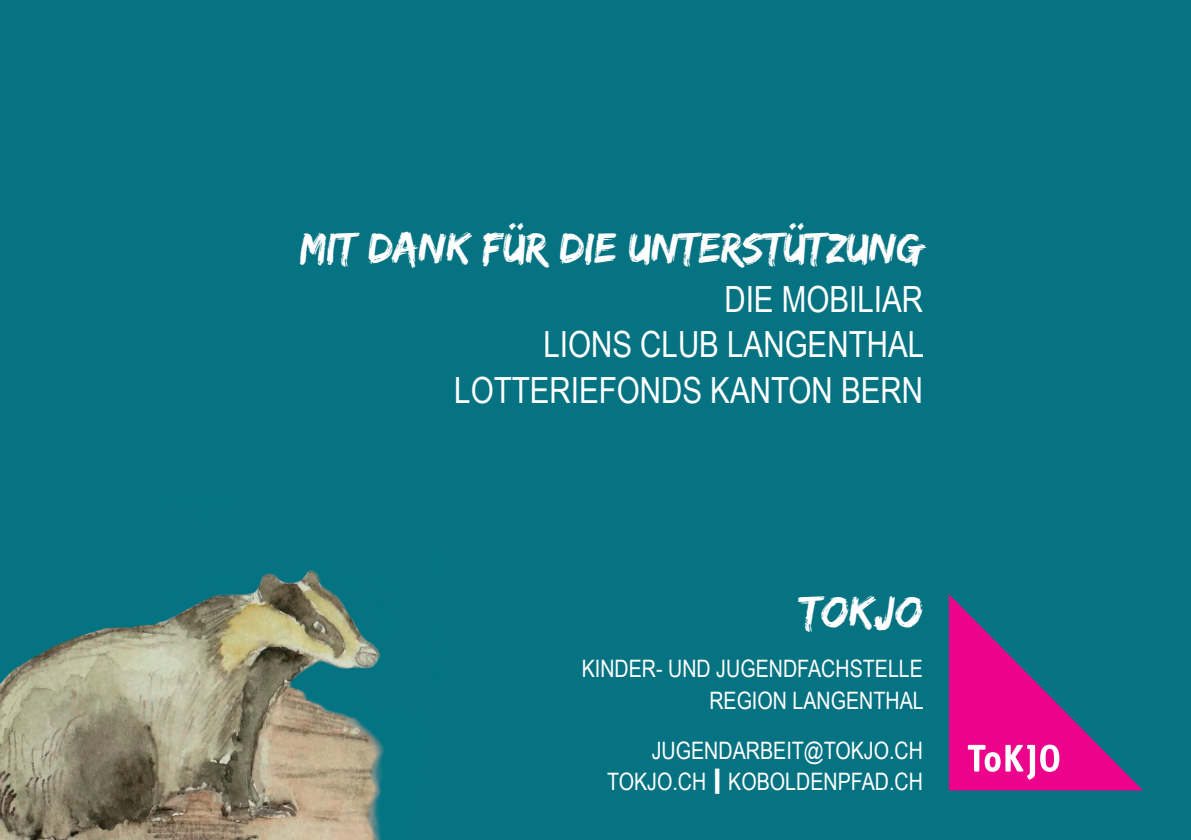
<style>
.page{position:relative;width:1191px;height:840px;background:#fff}
.page>*{position:absolute;margin:0;border:0;box-sizing:border-box;transform-origin:0 0}
.t1{font:46px "Edo SZ";color:#fff}
.t2{font:44px "Edo SZ";color:#fff}
.t3{font:36px/45.4px "Arial Narrow";color:#fff;text-align:right}
.t4{font:24px/32px "Arial Narrow";color:#fff;text-align:right}
.s1{font-weight:700;font-size:26.4px}
</style>
<div class="page">
<div style="left:0;top:0;width:1191px;height:839px;background:#057382"></div>
<svg style="left:949px;top:594px;width:194px;height:196px"></svg>
<img style="left:0;top:570px;width:441px;height:269px">
<h2 class="t2" style="left:300px;top:222px;width:624px">MIT DANK FÜR DIE UNTERSTÜTZUNG</h2>
<h3 class="t3" style="left:454px;top:275px;width:471px">DIE MOBILIAR<br>LIONS CLUB LANGENTHAL<br>LOTTERIEFONDS KANTON BERN</h3>
<h1 class="t1" style="left:800px;top:584px;width:124px">TOKJO</h1>
<p class="t4" style="left:582px;top:651px;width:343px">KINDER- UND JUGENDFACHSTELLE<br>REGION LANGENTHAL</p>
<p class="t4" style="left:607px;top:733px;width:317px;line-height:31.4px">JUGENDARBEIT@TOKJO.CH<br>TOKJO.CH <span class="s1">|</span> KOBOLDENPFAD.CH</p>
</div>
